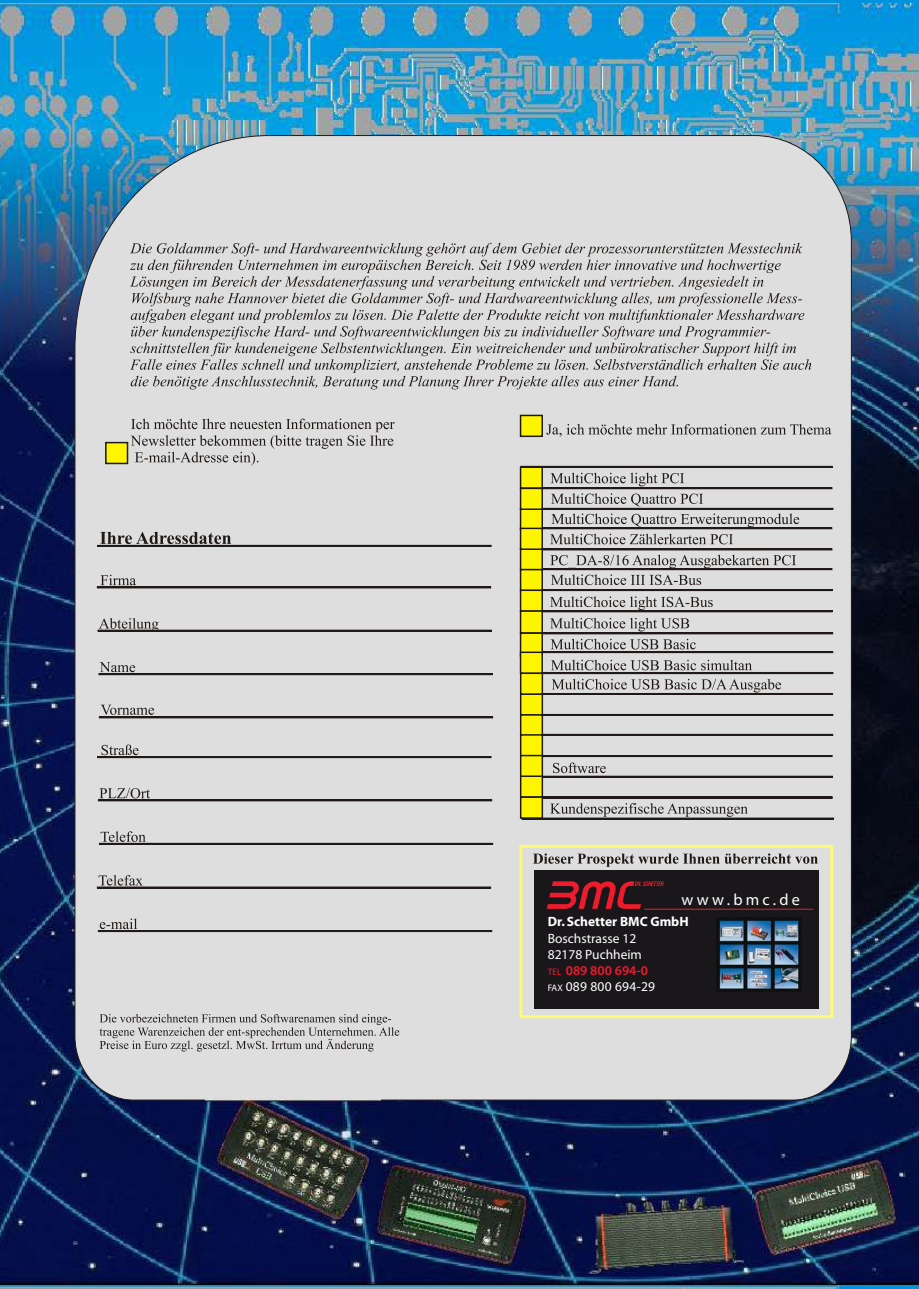
<style>
.page{position:relative;width:919px;height:1289px;background:#fff}
.page>*{position:absolute;margin:0;border:0;box-sizing:border-box;transform-origin:0 0}
.t1{font:16.2px "Myriad Pro";letter-spacing:.2em;color:#fff}
.t2{font:13.5px/16.2px "Myriad";color:#fff}
.t3{font:700 13.5px "Myriad";color:#fff}
.t4{font:13.5px "Myriad";letter-spacing:.02em;color:#fff}
.t5{font:600 13.5px "Myriad Pro";color:#ee1b2c}
.s1{font-family:"Myriad";font-weight:400;font-size:9.45px}
.s2{font-size:9.45px}
</style>
<div class="page">
<img style="left:0;top:3px;width:918px;height:1285px">
<img style="left:0;top:133px;width:918px;height:1151px">
<div style="left:75px;top:135px;width:776px;height:965px;background:#dedede"></div>
<img style="left:374px;top:1163px;width:154px;height:101px">
<img style="left:205px;top:1097px;width:175px;height:146px">
<img style="left:584px;top:1194px;width:159px;height:79px">
<img style="left:752px;top:1157px;width:145px;height:98px">
<svg style="left:99px;top:1014px;width:300px;height:37px;background:#bfbebe"></svg>
<svg style="left:533px;top:853px;width:284px;height:13px;background:#abaaa9"></svg>
<div style="left:519px;top:844px;width:314px;height:174px;border:3px solid #fffa73"></div>
<div style="left:97px;top:586px;width:394px;height:2px;border:1px solid #1f1a17"></div>
<div style="left:98px;top:756px;width:393px;height:1px;border:1px solid #1f1a17"></div>
<div style="left:98px;top:630px;width:393px;height:1px;border:1px solid #1f1a17"></div>
<div style="left:98px;top:799px;width:394px;height:2px;border:1px solid #1f1a17"></div>
<div style="left:97px;top:886px;width:394px;height:2px;border:1px solid #1f1a17"></div>
<div style="left:99px;top:673px;width:393px;height:2px;border:1px solid #1f1a17"></div>
<div style="left:99px;top:843px;width:394px;height:1px;border:1px solid #1f1a17"></div>
<div style="left:98px;top:930px;width:394px;height:1px;border:1px solid #1f1a17"></div>
<div style="left:98px;top:545px;width:393px;height:1px;border:1px solid #1f1a17"></div>
<div style="left:99px;top:716px;width:393px;height:2px;border:1px solid #1f1a17"></div>
<svg style="left:100px;top:574px;width:36px;height:11px"></svg>
<svg style="left:101px;top:704px;width:53px;height:11px"></svg>
<svg style="left:101px;top:744px;width:37px;height:11px"></svg>
<svg style="left:99px;top:618px;width:59px;height:13px"></svg>
<svg style="left:99px;top:787px;width:51px;height:11px"></svg>
<svg style="left:99px;top:875px;width:44px;height:10px"></svg>
<svg style="left:100px;top:662px;width:35px;height:10px"></svg>
<svg style="left:101px;top:831px;width:45px;height:11px"></svg>
<svg style="left:100px;top:918px;width:37px;height:11px"></svg>
<svg style="left:130px;top:418px;width:264px;height:47px;background:#c3c2c2"></svg>
<div style="left:106px;top:442px;width:21px;height:21px;background:#fff500"></div>
<div style="left:105px;top:442px;width:23px;height:22px;border:2px solid #1f1a17"></div>
<svg style="left:100px;top:531px;width:131px;height:13px;background:#9f9d9c"></svg>
<div style="left:520px;top:415px;width:22px;height:21px;background:#fff500"></div>
<div style="left:519px;top:414px;width:24px;height:23px;border:2px solid #1f1a17"></div>
<div style="left:520px;top:487px;width:312px;height:2px;border:1px solid #1f1a17"></div>
<div style="left:520px;top:568px;width:312px;height:2px;border:1px solid #1f1a17"></div>
<div style="left:520px;top:527px;width:311px;height:2px;border:1px solid #1f1a17"></div>
<div style="left:521px;top:508px;width:312px;height:1px;border:1px solid #1f1a17"></div>
<div style="left:521px;top:589px;width:311px;height:1px;border:1px solid #1f1a17"></div>
<div style="left:520px;top:548px;width:312px;height:2px;border:1px solid #1f1a17"></div>
<div style="left:520px;top:466px;width:312px;height:1px;border:1px solid #1f1a17"></div>
<div style="left:520px;top:549px;width:22px;height:20px;background:#fff500"></div>
<div style="left:519px;top:548px;width:24px;height:22px;border:2px solid #1f1a17"></div>
<div style="left:520px;top:508px;width:22px;height:21px;background:#fff500"></div>
<div style="left:519px;top:508px;width:24px;height:22px;border:2px solid #1f1a17"></div>
<div style="left:520px;top:467px;width:22px;height:21px;background:#fff500"></div>
<div style="left:519px;top:466px;width:24px;height:23px;border:2px solid #1f1a17"></div>
<div style="left:520px;top:488px;width:22px;height:21px;background:#fff500"></div>
<div style="left:519px;top:487px;width:24px;height:23px;border:2px solid #1f1a17"></div>
<div style="left:520px;top:569px;width:22px;height:21px;background:#fff500"></div>
<div style="left:519px;top:569px;width:24px;height:22px;border:2px solid #1f1a17"></div>
<div style="left:520px;top:528px;width:22px;height:21px;background:#fff500"></div>
<div style="left:519px;top:527px;width:24px;height:23px;border:2px solid #1f1a17"></div>
<div style="left:520px;top:610px;width:312px;height:2px;border:1px solid #1f1a17"></div>
<div style="left:521px;top:714px;width:311px;height:1px;border:1px solid #1f1a17"></div>
<div style="left:521px;top:672px;width:312px;height:1px;border:1px solid #1f1a17"></div>
<div style="left:521px;top:651px;width:311px;height:1px;border:1px solid #1f1a17"></div>
<div style="left:521px;top:632px;width:311px;height:2px;border:1px solid #1f1a17"></div>
<div style="left:521px;top:734px;width:311px;height:1px;border:1px solid #1f1a17"></div>
<div style="left:521px;top:693px;width:311px;height:1px;border:1px solid #1f1a17"></div>
<div style="left:521px;top:672px;width:311px;height:1px;border:1px solid #1f1a17"></div>
<div style="left:520px;top:694px;width:22px;height:21px;background:#fff500"></div>
<div style="left:520px;top:693px;width:23px;height:22px;border:2px solid #1f1a17"></div>
<div style="left:520px;top:633px;width:22px;height:23px;background:#fff500"></div>
<div style="left:519px;top:632px;width:24px;height:24px;border:2px solid #1f1a17"></div>
<div style="left:520px;top:590px;width:22px;height:21px;background:#fff500"></div>
<div style="left:519px;top:589px;width:24px;height:23px;border:2px solid #1f1a17"></div>
<div style="left:520px;top:611px;width:22px;height:22px;background:#fff500"></div>
<div style="left:519px;top:610px;width:24px;height:23px;border:2px solid #1f1a17"></div>
<div style="left:520px;top:715px;width:22px;height:21px;background:#fff500"></div>
<div style="left:520px;top:714px;width:23px;height:23px;border:2px solid #1f1a17"></div>
<div style="left:520px;top:673px;width:22px;height:21px;background:#fff500"></div>
<div style="left:520px;top:672px;width:23px;height:22px;border:2px solid #1f1a17"></div>
<div style="left:520px;top:652px;width:22px;height:21px;background:#fff500"></div>
<div style="left:519px;top:651px;width:24px;height:23px;border:2px solid #1f1a17"></div>
<div style="left:520px;top:755px;width:312px;height:1px;border:1px solid #1f1a17"></div>
<div style="left:521px;top:776px;width:311px;height:1px;border:1px solid #1f1a17"></div>
<div style="left:520px;top:796px;width:312px;height:2px;border:1px solid #1f1a17"></div>
<div style="left:520px;top:797px;width:312px;height:1px;border:1px solid #1f1a17"></div>
<div style="left:522px;top:818px;width:311px;height:1px;border:1px solid #1f1a17"></div>
<div style="left:520px;top:735px;width:22px;height:20px;background:#fff500"></div>
<div style="left:520px;top:734px;width:23px;height:22px;border:2px solid #1f1a17"></div>
<div style="left:520px;top:755px;width:22px;height:22px;background:#fff500"></div>
<div style="left:520px;top:754px;width:23px;height:23px;border:2px solid #1f1a17"></div>
<div style="left:520px;top:776px;width:22px;height:21px;background:#fff500"></div>
<div style="left:520px;top:775px;width:23px;height:22px;border:2px solid #1f1a17"></div>
<div style="left:520px;top:797px;width:22px;height:21px;background:#fff500"></div>
<div style="left:520px;top:796px;width:23px;height:22px;border:2px solid #1f1a17"></div>
<svg style="left:546px;top:424px;width:285px;height:13px;background:#b9b8b7"></svg>
<svg style="left:550px;top:472px;width:134px;height:14px;background:#b8b8b7"></svg>
<svg style="left:550px;top:533px;width:183px;height:11px;background:#b0afaf"></svg>
<svg style="left:550px;top:596px;width:162px;height:14px;background:#b9b8b7"></svg>
<svg style="left:550px;top:618px;width:139px;height:13px;background:#b5b4b3"></svg>
<svg style="left:550px;top:638px;width:145px;height:11px;background:#b1b0af"></svg>
<svg style="left:551px;top:659px;width:201px;height:11px;background:#b1b0b0"></svg>
<svg style="left:551px;top:679px;width:230px;height:13px;background:#b7b6b5"></svg>
<svg style="left:550px;top:554px;width:246px;height:14px;background:#bbbaba"></svg>
<svg style="left:551px;top:493px;width:152px;height:13px;background:#b6b5b5"></svg>
<svg style="left:551px;top:513px;width:248px;height:14px;background:#b9b8b8"></svg>
<svg style="left:551px;top:574px;width:150px;height:11px;background:#afaead"></svg>
<svg style="left:550px;top:803px;width:197px;height:13px;background:#b6b5b4"></svg>
<svg style="left:130px;top:243px;width:681px;height:146px;background:#c3c3c2"></svg>
<svg style="left:553px;top:762px;width:52px;height:11px"></svg>
<div style="left:534px;top:870px;width:284px;height:138px;background:#1a171b"></div>
<svg style="left:547px;top:881px;width:116px;height:27px"></svg>
<hr style="left:644px;top:908px;width:169px;height:1px;background:#ee1b2c">
<img style="left:716px;top:917px;width:85px;height:74px">
<p class="t1" style="left:681px;top:889px;width:120px">www.bmc.de</p>
<p class="t3" style="left:547px;top:914px;width:142px">Dr. Schetter BMC GmbH</p>
<p class="t2" style="left:547px;top:930px;width:96px">Boschstrasse 12<br>82178 Puchheim</p>
<p class="t5" style="left:547px;top:961px;width:102px"><span class="s1">TEL</span> 089 800 694-0</p>
<p class="t4" style="left:547px;top:979px;width:109px"><span class="s2">FAX</span> 089 800 694-29</p>
</div>
